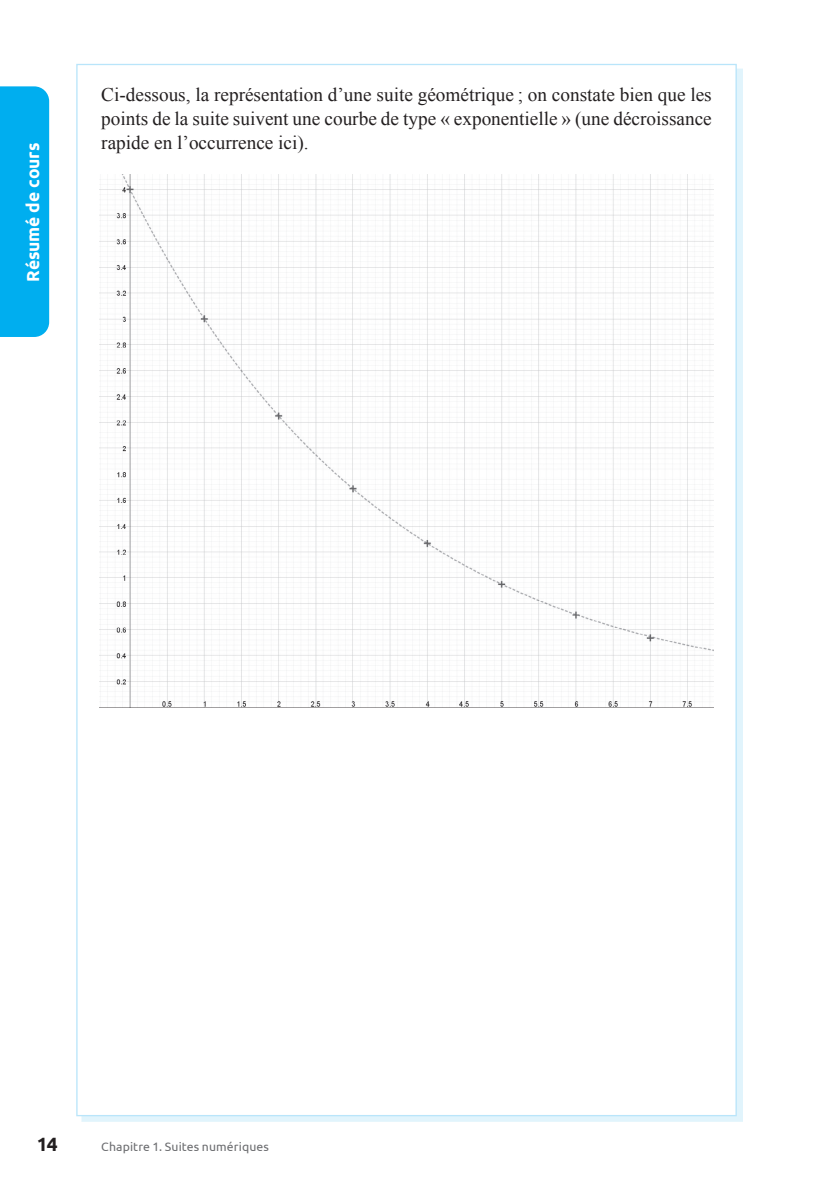
<style>
.page{position:relative;width:823px;height:1195px;background:#fff}
.page>*{position:absolute;margin:0;border:0;box-sizing:border-box;transform-origin:0 0}
.t1{font:19.25px/24.2px "Times New Roman";color:#231f20;text-align:justify}
.t2{font:700 19.25px "Ubuntu";color:#231f20}
.t3{font:700 17.5px "Ubuntu";letter-spacing:-.005em;color:#fff}
.t4{font:12.25px "Ubuntu";letter-spacing:.01em;color:#6c6d70}
</style>
<div class="page">
<div style="left:76px;top:64px;width:660px;height:1052px;background:#fff;border:1px solid #b9e5fa"></div>
<img style="left:100px;top:175px;width:613px;height:532px">
<div style="left:0;top:86px;width:49px;height:251px;background:#00aeef"></div>
<p class="t3" style="left:22px;top:282px;width:141px;rotate:-90deg">Résumé de cours</p>
<p class="t1" style="left:101px;top:82px;width:612px">Ci- dessous, la représentation d’une suite géométrique ; on constate bien que les points de la suite suivent une courbe de type « exponentielle » (une décroissance rapide en l’occurrence ici).</p>
<p class="t2" style="left:37px;top:1132px;width:23px">14</p>
<p class="t4" style="left:101px;top:1139px;width:169px">Chapitre 1. Suites numériques</p>
</div>
